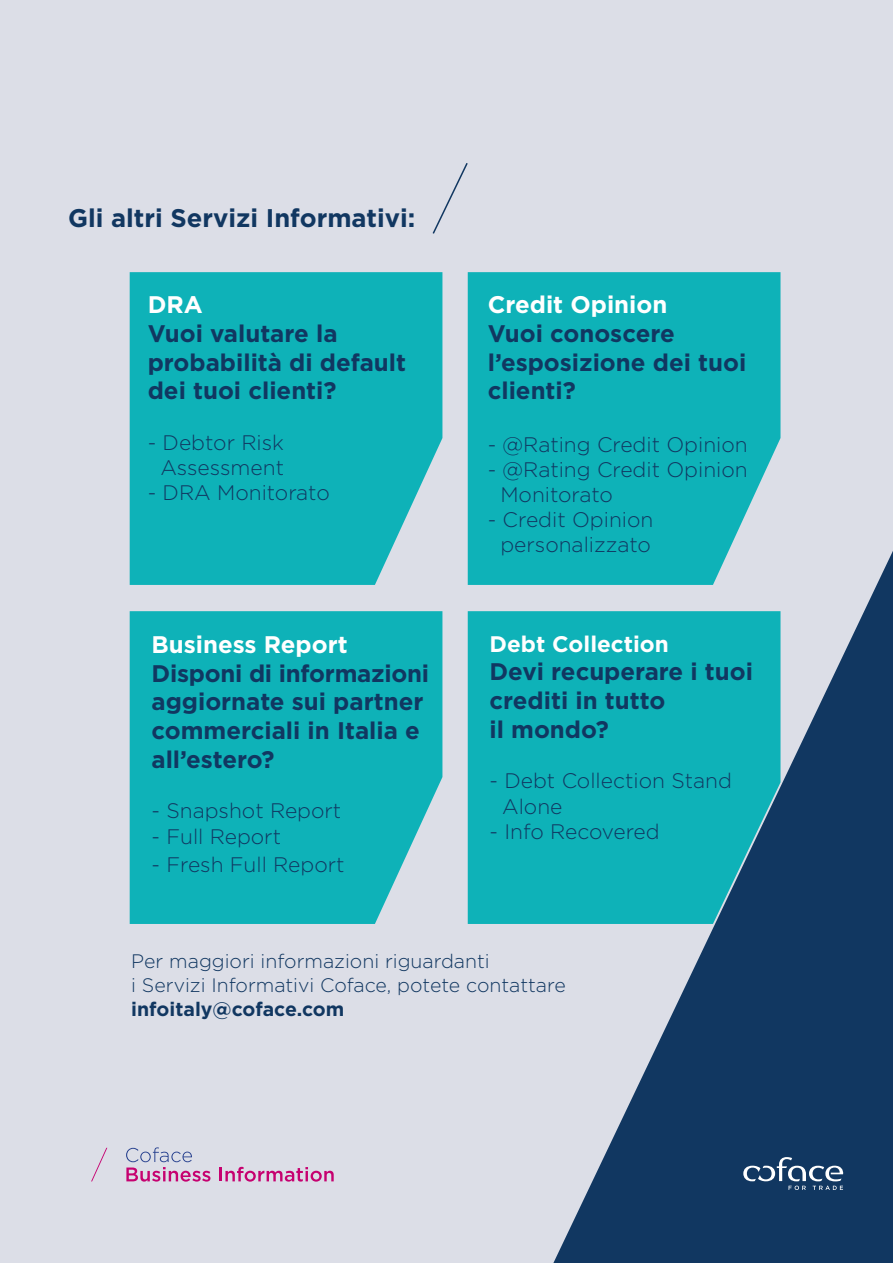
<style>
.page{position:relative;width:893px;height:1263px;background:#dcdee7}
.page>*{position:absolute;margin:0;border:0;box-sizing:border-box;transform-origin:0 0}
.t1{font:700 25.5px "Gotham";color:#113761}
.t2{font:700 24px/28.8px "Gotham";color:#113761}
.t3{font:700 24px "Gotham";color:#fff}
.t4{font:700 22.5px "Gotham";color:#fff}
.t5{font:300 21px "Gotham";color:#113761}
.t6{font:300 19.5px "Gotham";color:#113761}
.t7{font:700 19.5px "Gotham";color:#113761}
</style>
<div class="page">
<div style="left:130px;top:611px;width:312px;height:313px;background:#0eb2b8"></div>
<div style="left:130px;top:272px;width:312px;height:313px;background:#0eb2b8"></div>
<div style="left:468px;top:611px;width:85px;height:313px;background:#0eb2b8"></div>
<div style="left:468px;top:272px;width:312px;height:313px;background:#0eb2b8"></div>
<svg style="left:553px;top:551px;width:340px;height:712px"></svg>
<svg style="left:743px;top:1157px;width:100px;height:33px;background:#415f80"></svg>
<svg style="left:432px;top:163px;width:36px;height:71px"></svg>
<svg style="left:126px;top:1147px;width:84px;height:34px"></svg>
<hr style="left:219px;top:1167px;width:3px;height:14px;background:#c60170">
<svg style="left:225px;top:1167px;width:109px;height:14px"></svg>
<svg style="left:91px;top:1148px;width:16px;height:33px"></svg>
<p class="t1" style="left:68px;top:203px;width:349px">Gli altri Servizi Informativi:</p>
<p class="t3" style="left:148px;top:290px;width:57px">DRA</p>
<p class="t2" style="left:148px;top:319px;width:260px">Vuoi valutare la probabilità di default dei tuoi clienti?</p>
<p class="t5" style="left:148px;top:430px;width:138px">- Debtor Risk</p>
<p class="t5" style="left:160px;top:455px;width:125px">Assessment</p>
<p class="t5" style="left:148px;top:480px;width:183px">- DRA Monitorato</p>
<p class="t3" style="left:151px;top:630px;width:198px">Business Report</p>
<p class="t2" style="left:151px;top:659px;width:279px">Disponi di informazioni aggiornate sui partner commerciali in Italia e all’estero?</p>
<p class="t5" style="left:151px;top:798px;width:191px">- Snapshot Report</p>
<p class="t5" style="left:151px;top:823px;width:131px">- Full Report</p>
<p class="t5" style="left:151px;top:852px;width:195px">- Fresh Full Report</p>
<p class="t3" style="left:488px;top:290px;width:181px">Credit Opinion</p>
<p class="t2" style="left:488px;top:319px;width:260px">Vuoi conoscere l’esposizione dei tuoi clienti?</p>
<p class="t5" style="left:488px;top:431px;width:262px">- @Rating Credit Opinion</p>
<p class="t5" style="left:488px;top:457px;width:262px">- @Rating Credit Opinion</p>
<p class="t5" style="left:500px;top:482px;width:114px">Monitorato</p>
<p class="t5" style="left:488px;top:507px;width:167px">- Credit Opinion</p>
<p class="t5" style="left:500px;top:532px;width:152px">personalizzato</p>
<p class="t4" style="left:490px;top:630px;width:181px">Debt Collection</p>
<p class="t2" style="left:490px;top:657px;width:265px">Devi recuperare i tuoi crediti in tutto</p>
<p class="t2" style="left:490px;top:715px;width:121px">il mondo?</p>
<p class="t5" style="left:490px;top:768px;width:244px">- Debt Collection Stand</p>
<p class="t5" style="left:502px;top:793px;width:62px">Alone</p>
<p class="t5" style="left:490px;top:819px;width:172px">- Info Recovered</p>
<p class="t6" style="left:131px;top:949px;width:360px">Per maggiori informazioni riguardanti</p>
<p class="t6" style="left:131px;top:973px;width:436px">i Servizi Informativi Coface, potete contattare</p>
<p class="t7" style="left:131px;top:997px;width:215px">infoitaly@coface.com</p>
</div>
